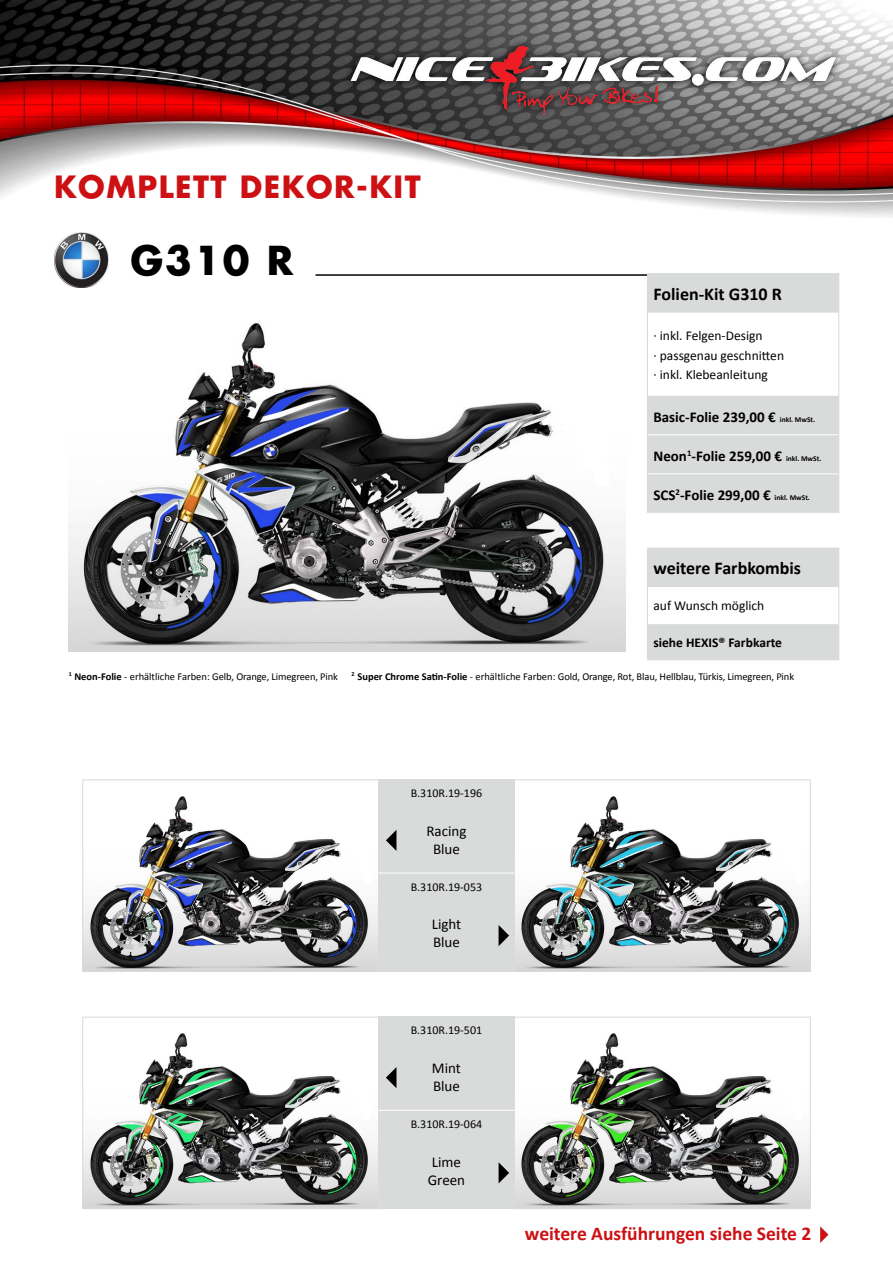
<style>
.page{position:relative;width:893px;height:1263px;background:#fff}
.page>*{position:absolute;margin:0;border:0;box-sizing:border-box;transform-origin:0 0}
.t1{font:700 39px "Futura LT";color:#000}
.t2{font:700 30px "Futura LT";letter-spacing:.05em;color:#cd1013}
.t3{font:700 19.5px "Calibri";color:#cd1013}
.t4{font:700 18px "Calibri";color:#000}
.t5{font:700 15px "Calibri";color:#000}
.t6{font:15px/18px "Calibri";color:#000}
.t7{font:13.5px/19.2px "Calibri";color:#000}
.t8{font:700 13.5px "Calibri";color:#000}
.t9{font:12px "Calibri";color:#000}
.t10{font:10.5px "Calibri";letter-spacing:-.01em;color:#000}
.s1{font-family:"Gotham"}
.s2{font-size:7.5px}
.s3{font-weight:700}
</style>
<div class="page">
<img style="left:0;top:0;width:893px;height:233px">
<svg style="left:342px;top:115px;width:501px;height:9px"></svg>
<img style="left:332px;top:36px;width:512px;height:79px">
<img style="left:69px;top:323px;width:557px;height:328px">
<img style="left:54px;top:233px;width:54px;height:54px">
<hr style="left:315px;top:274px;width:524px;height:2px;background:#000">
<svg style="left:648px;top:549px;width:190px;height:110px"></svg>
<hr style="left:647px;top:548px;width:192px;height:1px;background:#d9dada">
<hr style="left:647px;top:548px;width:1px;height:39px;background:#d9dada">
<hr style="left:838px;top:548px;width:1px;height:39px;background:#d9dada">
<hr style="left:647px;top:587px;width:1px;height:37px;background:#d9dada">
<hr style="left:838px;top:587px;width:1px;height:37px;background:#d9dada">
<hr style="left:647px;top:624px;width:1px;height:35px;background:#d9dada">
<hr style="left:838px;top:624px;width:1px;height:35px;background:#d9dada">
<hr style="left:647px;top:659px;width:192px;height:1px;background:#d9dada">
<img style="left:515px;top:1033px;width:294px;height:174px">
<div style="left:513px;top:1017px;width:298px;height:192px;border:1px solid #d9dada"></div>
<img style="left:84px;top:1033px;width:294px;height:174px">
<div style="left:82px;top:1017px;width:298px;height:192px;border:1px solid #d9dada"></div>
<div style="left:378px;top:1017px;width:136px;height:192px;background:#d9dada"></div>
<svg style="left:378px;top:1067px;width:136px;height:117px"></svg>
<img style="left:515px;top:796px;width:294px;height:174px">
<div style="left:513px;top:779px;width:298px;height:193px;border:1px solid #d9dada"></div>
<img style="left:84px;top:796px;width:294px;height:174px">
<div style="left:82px;top:779px;width:298px;height:193px;border:1px solid #d9dada"></div>
<div style="left:378px;top:779px;width:136px;height:193px;background:#d9dada"></div>
<svg style="left:379px;top:830px;width:135px;height:116px"></svg>
<svg style="left:820px;top:1226px;width:8px;height:17px"></svg>
<svg style="left:648px;top:274px;width:190px;height:239px;fill:#d9dada"></svg>
<hr style="left:647px;top:273px;width:192px;height:1px;background:#d9dada">
<hr style="left:647px;top:274px;width:1px;height:39px;background:#d9dada">
<hr style="left:838px;top:274px;width:1px;height:39px;background:#d9dada">
<hr style="left:647px;top:313px;width:1px;height:83px;background:#d9dada">
<hr style="left:838px;top:313px;width:1px;height:83px;background:#d9dada">
<hr style="left:647px;top:396px;width:1px;height:39px;background:#d9dada">
<hr style="left:838px;top:396px;width:1px;height:39px;background:#d9dada">
<hr style="left:647px;top:435px;width:1px;height:39px;background:#d9dada">
<hr style="left:838px;top:435px;width:1px;height:39px;background:#d9dada">
<hr style="left:647px;top:474px;width:1px;height:39px;background:#d9dada">
<hr style="left:838px;top:474px;width:1px;height:39px;background:#d9dada">
<hr style="left:648px;top:434px;width:190px;height:1px;background:#fff">
<hr style="left:648px;top:473px;width:190px;height:1px;background:#fff">
<h2 class="t2" style="left:54px;top:167px;width:368px">KOMPLETT DEKOR-KIT</h2>
<h1 class="t1" style="left:130px;top:235px;width:164px">G310 R</h1>
<h3 class="t4" style="left:653px;top:283px;width:130px">Folien-Kit G310 R</h3>
<p class="t7" style="left:653px;top:326px;width:132px"><span class="s1">·</span> inkl. Felgen-Design<br><span class="s1">·</span> passgenau geschnitten <span class="s1">·</span> inkl. Klebeanleitung</p>
<h3 class="t5" style="left:653px;top:408px;width:163px">Basic-Folie 239,00 € <span class="s2">inkl. MwSt.</span></h3>
<h3 class="t5" style="left:653px;top:447px;width:169px">Neon<sup>1</sup>-Folie 259,00 € <span class="s2">inkl. MwSt.</span></h3>
<h3 class="t5" style="left:653px;top:486px;width:158px">SCS<sup>2</sup>-Folie 299,00 € <span class="s2">inkl. MwSt.</span></h3>
<h3 class="t4" style="left:653px;top:557px;width:149px">weitere Farbkombis</h3>
<p class="t7" style="left:653px;top:595px;width:112px">auf Wunsch möglich</p>
<p class="t8" style="left:653px;top:634px;width:130px">siehe HEXIS® Farbkarte</p>
<p class="t10" style="left:69px;top:669px;width:271px"><sup>1</sup> <span class="s3">Neon-Folie</span> - erhältliche Farben: Gelb, Orange, Limegreen, Pink</p>
<p class="t10" style="left:352px;top:669px;width:444px"><sup>2</sup> <span class="s3">Super Chrome Satin-Folie</span> - erhältliche Farben: Gold, Orange, Rot, Blau, Hellblau, Türkis, Limegreen, Pink</p>
<p class="t9" style="left:411px;top:785px;width:73px">B.310R.19-196</p>
<h3 class="t6" style="left:426px;top:821px;width:42px;text-align:center">Racing<br>Blue</h3>
<p class="t9" style="left:411px;top:879px;width:73px">B.310R.19-053</p>
<h3 class="t6" style="left:432px;top:915px;width:31px">Light<br>Blue</h3>
<p class="t9" style="left:411px;top:1023px;width:73px">B.310R.19-501</p>
<h3 class="t6" style="left:432px;top:1058px;width:31px">Mint<br>Blue</h3>
<p class="t9" style="left:411px;top:1116px;width:73px">B.310R.19-064</p>
<h3 class="t6" style="left:428px;top:1152px;width:39px">Lime<br>Green</h3>
<h3 class="t3" style="left:525px;top:1221px;width:288px">weitere Ausführungen siehe Seite 2</h3>
</div>
